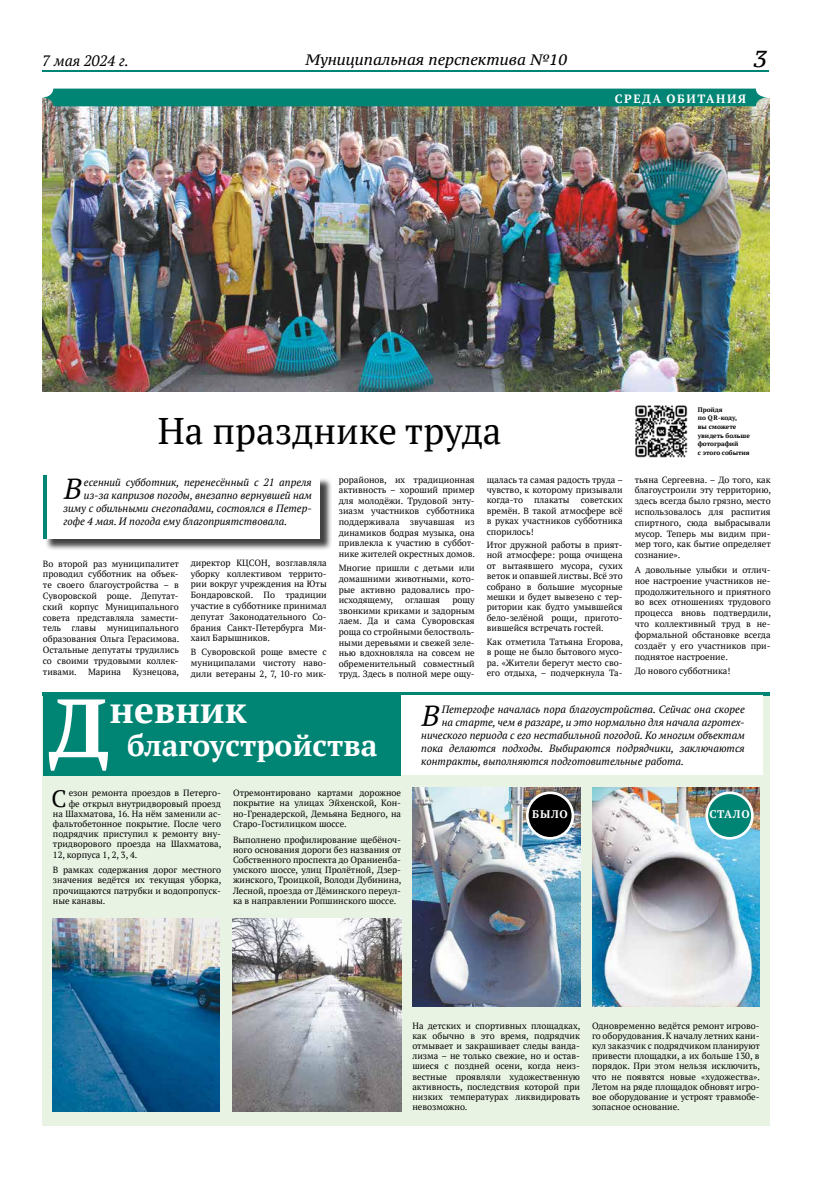
<style>
.page{position:relative;width:823px;height:1191px;background:#fff}
.page>*{position:absolute;margin:0;border:0;box-sizing:border-box;transform-origin:0 0}
.t1{font:700 82.6px "PT Serif";color:#fff}
.t2{font:37px "PT Serif";color:#000}
.t3{font:700 37px "PT Serif";color:#fff}
.t4{font:700 30px "PT Serif";color:#fff}
.t5{font:italic 29.1px "PT Serif";color:#000}
.t6{font:23.6px "PT Serif";color:#000}
.t7{font:italic 23px "PT Serif Caption";color:#000}
.t8{font:italic 15px "PT Serif Caption";color:#000}
.t9{font:italic 15px "PT Serif";color:#000}
.t10{font:700 12px "PT Serif";letter-spacing:.13em;color:#fff}
.t11{font:700 11px "PT Serif";letter-spacing:.07em;color:#fff}
.t12{font:italic 10.5px "PT Serif";color:#000}
.t13{font:9px/10.8px "PT Serif";color:#000;text-align:justify}
.t14{font:700 6.5px/8.7px "PT Serif";color:#000}
</style>
<div class="page">
<hr style="left:43px;top:71px;width:725px;height:1px;background:#008474">
<img style="left:43px;top:98px;width:725px;height:294px">
<div style="left:43px;top:692px;width:726px;height:433px;background:#e9f3e3"></div>
<hr style="left:43px;top:692px;width:726px;height:3px;background:#008474">
<div style="left:43px;top:692px;width:357px;height:83px;background:#008474"></div>
<div style="left:401px;top:696px;width:361px;height:79px;background:#fff"></div>
<div style="left:42px;top:89px;width:725px;height:17px;background:#008474"></div>
<div style="left:45px;top:477px;width:287px;height:74px;background:#000;opacity:.75"></div>
<div style="left:44px;top:475px;width:276px;height:64px;background:#fff"></div>
<hr style="left:44px;top:475px;width:3px;height:64px;background:#008474">
<img style="left:232px;top:918px;width:169px;height:193px">
<img style="left:52px;top:918px;width:168px;height:193px">
<img style="left:635px;top:405px;width:53px;height:53px">
<img style="left:412px;top:787px;width:167px;height:219px">
<img style="left:592px;top:787px;width:167px;height:219px">
<div style="left:527px;top:792px;width:45px;height:46px;background:#000;border-radius:50%"></div>
<div style="left:525px;top:791px;width:49px;height:48px;border:3px solid #fff;border-radius:50%"></div>
<div style="left:706px;top:792px;width:46px;height:46px;background:#008474;border-radius:50%"></div>
<div style="left:705px;top:791px;width:48px;height:48px;border:3px solid #fff;border-radius:50%"></div>
<h3 class="t9" style="left:43px;top:51px;width:88px">7 мая 2024 г.</h3>
<h3 class="t8" style="left:305px;top:50px;width:263px">Муниципальная перспектива №10</h3>
<h3 class="t7" style="left:752px;top:44px;width:15px">3</h3>
<h3 class="t10" style="left:614px;top:90px;width:133px">СРЕДА ОБИТАНИЯ</h3>
<h2 class="t2" style="left:158px;top:407px;width:345px">На празднике труда</h2>
<p class="t14" style="left:697px;top:405px;width:54px">Пройдя<br>по QR-коду,<br>вы сможете увидеть больше фотографий<br>с этого события</p>
<h3 class="t5" style="left:64px;top:470px;width:19px">В</h3>
<p class="t12" style="left:84px;top:476px;width:229px">есенний субботник, перенесённый с 21 апреля</p>
<p class="t12" style="left:84px;top:489px;width:229px">из-за капризов погоды, внезапно вернувшей нам</p>
<p class="t12" style="left:63px;top:502px;width:250px">зиму с обильными снегопадами, состоялся в Петер-</p>
<p class="t12" style="left:63px;top:515px;width:225px">гофе 4 мая. И погода ему благоприятствовала.</p>
<p class="t13" style="left:43px;top:558px;width:138px">Во второй раз муниципалитет проводил субботник на объек&shy;те своего благоустройства – в Суворовской роще. Депутат&shy;ский корпус Муниципального совета представляла замести&shy;тель главы муниципального образования Ольга Герасимова.<br>Остальные депутаты трудились со своими трудовыми коллек&shy;тивами. Марина</p>
<p class="t13" style="left:133px;top:666px;width:48px">Кузнецова,</p>
<p class="t13" style="left:191px;top:557px;width:137px">директор КЦСОН, возглавляла уборку коллективом террито&shy;рии вокруг учреждения на Юты Бондаровской. По традиции участие в субботнике принимал депутат Законодательного Со&shy;брания Санкт-Петербурга Ми&shy;хаил Барышников.</p>
<p class="t13" style="left:191px;top:646px;width:137px">В Суворовской роще вместе с муниципалами чистоту наво&shy;дили ветераны 2, 7, 10-го мик-</p>
<p class="t13" style="left:338px;top:474px;width:138px">рорайонов, их традиционная активность – хороший пример для молодёжи. Трудовой энту&shy;зиазм участников субботника поддерживала звучавшая из динамиков бодрая музыка, она привлекла к участию в суббот&shy;нике жителей окрестных домов.</p>
<p class="t13" style="left:338px;top:563px;width:137px">Многие пришли с детьми или домашними животными, кото&shy;рые активно радовались про&shy;исходящему,</p>
<p class="t13" style="left:338px;top:594px;width:137px;text-indent:114px">рощу звонкими криками и задорным лаем. Да и сама Суворовская роща со стройными белостволь&shy;ными деревьями и свежей зеле&shy;нью вдохновляла на совсем не обременительный совместный труд. Здесь в полной мере ощу-</p>
<p class="t13" style="left:405px;top:594px;width:36px">оглашая</p>
<p class="t13" style="left:486px;top:474px;width:138px;line-height:10.4px">щалась та самая радость труда – чувство, к которому призывали когда-то плакаты советских времён. В такой атмосфере всё в руках участников субботника спорилось!</p>
<p class="t13" style="left:486px;top:539px;width:137px;line-height:10.4px">Итог дружной работы в прият&shy;ной атмосфере: роща очищена от вытаявшего мусора, сухих веток и опавшей листвы. Всё это собрано в большие мусорные мешки и будет вывезено с тер&shy;ритории как будто умывшейся бело-зелёной рощи, пригото&shy;вившейся встречать гостей.</p>
<p class="t13" style="left:486px;top:636px;width:138px;line-height:10.4px">Как отметила Татьяна Егорова, в роще не было бытового мусо&shy;ра. «Жители берегут место сво&shy;его отдыха, – подчеркнула Та-</p>
<p class="t13" style="left:634px;top:474px;width:138px">тьяна Сергеевна. – До того, как благоустроили эту территорию, здесь всегда было грязно, место использовалось для распития спиртного, сюда выбрасывали мусор. Теперь мы видим при&shy;мер того, как бытие определяет сознание».</p>
<p class="t13" style="left:634px;top:564px;width:138px">А довольные улыбки и отлич&shy;ное настроение участников не&shy;продолжительного и приятного во всех отношениях трудового процесса вновь подтвердили, что коллективный труд в не&shy;формальной обстановке всегда создаёт у его участников при&shy;поднятое настроение.</p>
<p class="t13" style="left:634px;top:665px;width:97px">До нового субботника!</p>
<h1 class="t1" style="left:49px;top:674px;width:62px">Д</h1>
<h2 class="t3" style="left:110px;top:686px;width:138px">невник</h2>
<h3 class="t4" style="left:127px;top:726px;width:251px">благоустройства</h3>
<h3 class="t6" style="left:52px;top:783px;width:17px">С</h3>
<p class="t13" style="left:69px;top:787px;width:154px">езон ремонта проездов в Петерго-</p>
<p class="t13" style="left:69px;top:798px;width:154px">фе открыл внутридворовый проезд</p>
<p class="t13" style="left:53px;top:808px;width:169px">на Шахматова, 16. На нём заменили ас-</p>
<p class="t13" style="left:53px;top:818px;width:169px">фальтобетонное покрытие. После чего</p>
<p class="t13" style="left:53px;top:828px;width:169px">подрядчик приступил к ремонту вну-</p>
<p class="t13" style="left:53px;top:838px;width:170px">тридворового проезда на Шахматова,</p>
<p class="t13" style="left:53px;top:849px;width:86px">12, корпуса 1, 2, 3, 4.</p>
<p class="t13" style="left:53px;top:865px;width:170px;line-height:10.2px">В рамках содержания дорог местного значения ведётся их текущая уборка, прочищаются патрубки и водопропуск&shy;ные канавы.</p>
<p class="t13" style="left:233px;top:788px;width:169px;line-height:10.2px">Отремонтировано картами дорожное покрытие на улицах Эйхенской, Кон&shy;но-Гренадерской, Демьяна Бедного, на Старо-Гостилицком шоссе.</p>
<p class="t13" style="left:233px;top:834px;width:170px;line-height:10.2px">Выполнено профилирование щебёноч&shy;ного основания дороги без названия от Собственного проспекта до Ораниенба&shy;умского шоссе, улиц Пролётной, Дзер&shy;жинского, Троицкой, Володи Дубинина, Лесной, проезда от Дёминского переул&shy;ка в направлении Ропшинского шоссе.</p>
<h3 class="t5" style="left:421px;top:697px;width:19px">В</h3>
<p class="t12" style="left:441px;top:702px;width:304px">Петергофе началась пора благоустройства. Сейчас она скорее</p>
<p class="t12" style="left:441px;top:715px;width:304px">на старте, чем в разгаре, и это нормально для начала агротех-</p>
<p class="t12" style="left:421px;top:728px;width:325px">нического периода с его нестабильной погодой. Ко многим объектам</p>
<p class="t12" style="left:421px;top:741px;width:325px">пока делаются подходы. Выбираются подрядчики, заключаются</p>
<p class="t12" style="left:421px;top:754px;width:264px">контракты, выполняются подготовительные работа.</p>
<p class="t11" style="left:532px;top:807px;width:37px">БЫЛО</p>
<p class="t11" style="left:709px;top:807px;width:42px">СТАЛО</p>
<p class="t13" style="left:412px;top:1020px;width:169px;line-height:10.2px">На детских и спортивных площадках, как обычно в это время, подрядчик отмывает и закрашивает следы ванда&shy;лизма – не только свежие, но и остав&shy;шиеся с поздней осени, когда неиз&shy;вестные проявляли художественную активность, последствия которой при низких температурах ликвидировать невозможно.</p>
<p class="t13" style="left:591px;top:1020px;width:169px;line-height:10.2px">Одновременно ведётся ремонт игрово&shy;го оборудования. К началу летних кани&shy;кул заказчик с подрядчиком планируют привести площадки, а их больше 130, в порядок. При этом нельзя исключить, что не появятся новые «художества».<br>Летом на ряде площадок обновят игро&shy;вое оборудование и устроят травмобе&shy;зопасное основание.</p>
</div>
